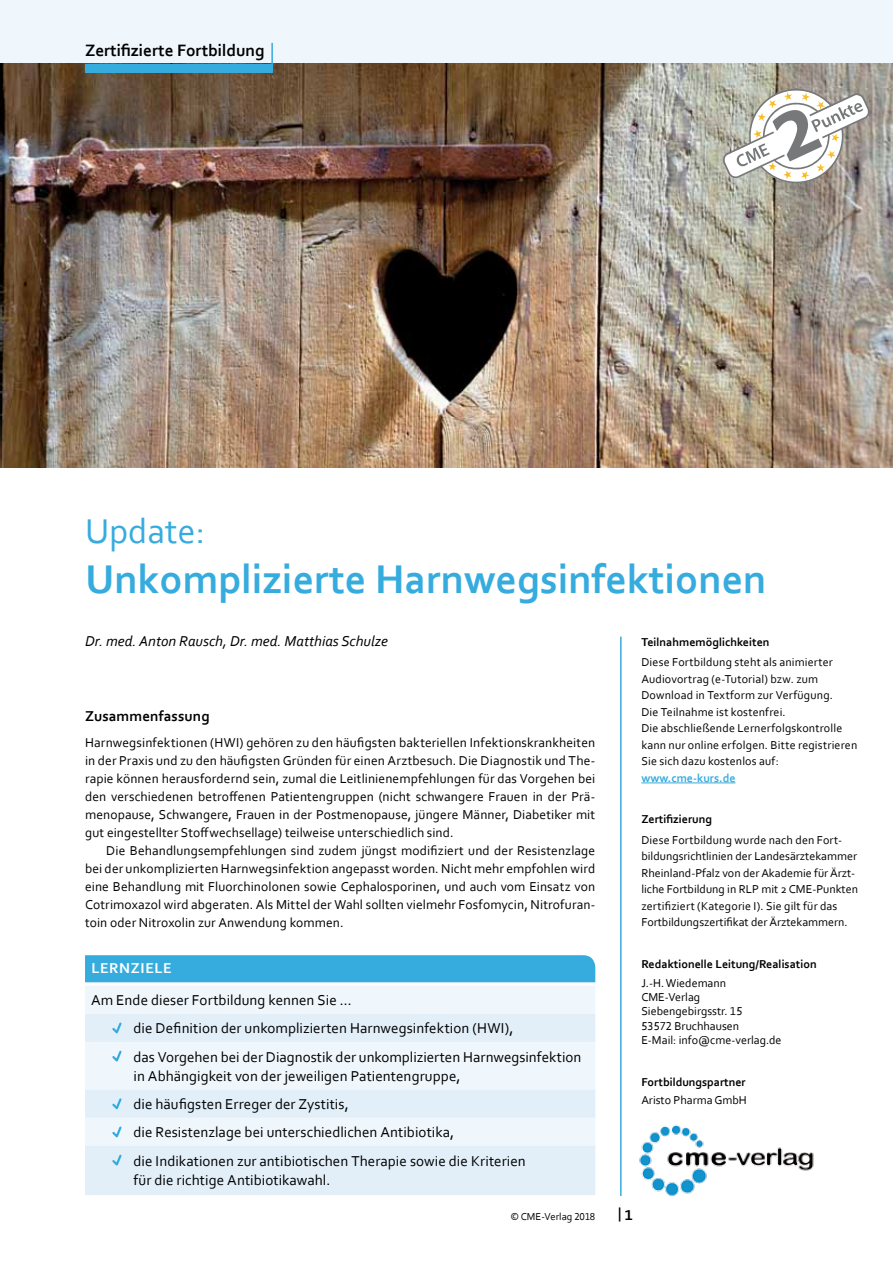
<style>
.page{position:relative;width:893px;height:1263px;background:#fff}
.page>*{position:absolute;margin:0;border:0;box-sizing:border-box;transform-origin:0 0}
.t1{font:700 42px "Corbel";color:#36acde}
.t2{font:36px "Corbel";color:#36acde}
.t3{font:700 17.25px "Corbel";color:#000}
.t4{font:15px/28.2px "Corbel";color:#000}
.t5{font:italic 15px "Corbel";color:#000}
.t6{font:700 15px "Corbel";letter-spacing:.005em;color:#000}
.t7{font:700 15px "Corbel";letter-spacing:.045em;color:#fff}
.t8{font:13.5px/18px "Corbel";letter-spacing:.005em;color:#000;text-align:justify}
.t9{font:12px/16.5px "Corbel";letter-spacing:.005em;color:#000}
.t10{font:700 12px "Corbel";color:#000}
.t11{font:700 12px "Corbel";color:#36acde}
.t12{font:10.5px "Corbel";color:#000}
</style>
<div class="page">
<div style="left:0;top:0;width:893px;height:64px;background:#f0f7fc"></div>
<div style="left:85px;top:955px;width:510px;height:27px;background:#36acde"></div>
<hr style="left:641px;top:782px;width:94px;height:1px;background:#36acde">
<div style="left:85px;top:986px;width:510px;height:28px;background:#f0f7fc"></div>
<svg style="left:85px;top:1014px;width:510px;height:181px;fill:#e2eff9"></svg>
<svg style="left:110px;top:1021px;width:13px;height:15px"></svg>
<svg style="left:110px;top:1049px;width:13px;height:15px"></svg>
<svg style="left:110px;top:1096px;width:13px;height:16px"></svg>
<svg style="left:110px;top:1125px;width:13px;height:15px"></svg>
<svg style="left:110px;top:1153px;width:13px;height:15px"></svg>
<hr style="left:620px;top:637px;width:2px;height:559px;background:#36acde">
<img style="left:0;top:64px;width:893px;height:404px">
<img style="left:639px;top:1124px;width:175px;height:72px">
<div style="left:85px;top:64px;width:187px;height:8px;background:#36acde"></div>
<hr style="left:271px;top:43px;width:2px;height:29px;background:#36acde">
<svg style="left:723px;top:84px;width:147px;height:104px"></svg>
<p class="t3" style="left:85px;top:39px;width:181px">Zertifizierte Fortbildung</p>
<h2 class="t2" style="left:85px;top:508px;width:122px">Update:</h2>
<h1 class="t1" style="left:85px;top:553px;width:683px">Unkomplizierte Harnwegsinfektionen</h1>
<p class="t5" style="left:85px;top:632px;width:304px">Dr. med. Anton Rausch, Dr. med. Matthias Schulze</p>
<p class="t10" style="left:641px;top:634px;width:130px">Teilnahmemöglichkeiten</p>
<p class="t9" style="left:641px;top:654px;width:217px">Diese Fortbildung steht als animierter Audiovortrag (e-Tutorial) bzw. zum Download in Textform zur Verfügung.<br>Die Teilnahme ist kostenfrei.<br>Die abschließende Lernerfolgskontrolle kann nur online erfolgen. Bitte registrieren Sie sich dazu kostenlos auf:</p>
<p class="t11" style="left:641px;top:770px;width:96px">www.cme-kurs.de</p>
<p class="t10" style="left:641px;top:812px;width:72px">Zertifizierung</p>
<p class="t9" style="left:641px;top:831px;width:218px">Diese Fortbildung wurde nach den Fort&shy;bildungsrichtlinien der Landesärztekammer Rheinland-Pfalz von der Akademie für Ärzt&shy;liche Fortbildung in RLP mit 2 CME-Punkten zertifiziert (Kategorie I). Sie gilt für das Fortbildungszertifikat der Ärztekammern.</p>
<p class="t10" style="left:641px;top:956px;width:177px">Redaktionelle Leitung/Realisation</p>
<p class="t9" style="left:641px;top:975px;width:142px;line-height:14.4px">J.-H. Wiedemann<br>CME-Verlag<br>Siebengebirgsstr. 15<br>53572 Bruchhausen<br>E-Mail: info@cme-verlag.de</p>
<p class="t10" style="left:641px;top:1074px;width:106px">Fortbildungspartner</p>
<p class="t9" style="left:641px;top:1092px;width:107px">Aristo Pharma GmbH</p>
<p class="t6" style="left:85px;top:706px;width:126px">Zusammenfassung</p>
<p class="t8" style="left:85px;top:733px;width:512px">Harnwegsinfektionen (HWI) gehören zu den häufigsten bakteriellen Infektionskrankheiten in der Praxis und zu den häufigsten Gründen für einen Arztbesuch. Die Diagnostik und The&shy;rapie können herausfordernd sein, zumal die Leitlinienempfehlungen für das Vorgehen bei den verschiedenen betroffenen Patientengruppen (nicht schwangere Frauen in der Prä&shy;menopause, Schwangere, Frauen in der Postmenopause, jüngere Männer, Diabetiker mit gut eingestellter Stoffwechsellage) teilweise unterschiedlich sind.</p>
<p class="t8" style="left:85px;top:841px;width:512px;text-indent:21px">Die Behandlungsempfehlungen sind zudem jüngst modifiziert und der Resistenzlage bei der unkomplizierten Harnwegsinfektion angepasst worden. Nicht mehr empfohlen wird eine Behandlung mit Fluorchinolonen sowie Cephalosporinen, und auch vom Einsatz von Cotrimoxazol wird abgeraten. Als Mittel der Wahl sollten vielmehr Fosfomycin, Nitrofuran&shy;toin oder Nitroxolin zur Anwendung kommen.</p>
<p class="t7" style="left:91px;top:959px;width:82px">Lernziele</p>
<p class="t4" style="left:134px;top:986px;width:449px;text-indent:-43px">Am Ende dieser Fortbildung kennen Sie …<br>die Definition der unkomplizierten Harnwegsinfektion (HWI),<br>das Vorgehen bei der Diagnostik der unkomplizierten Harnwegsinfektion</p>
<p class="t4" style="left:134px;top:1062px;width:394px">in Abhängigkeit von der jeweiligen Patientengruppe,<br>die häufigsten Erreger der Zystitis,<br>die Resistenzlage bei unterschiedlichen Antibiotika,<br>die Indikationen zur antibiotischen Therapie sowie die Kriterien</p>
<p class="t4" style="left:134px;top:1166px;width:198px">für die richtige Antibiotikawahl.</p>
<p class="t6" style="left:618px;top:1204px;width:5px">|</p>
<p class="t12" style="left:510px;top:1210px;width:86px">© CME-Verlag 2018</p>
<p class="t6" style="left:625px;top:1206px;width:9px">1</p>
</div>
